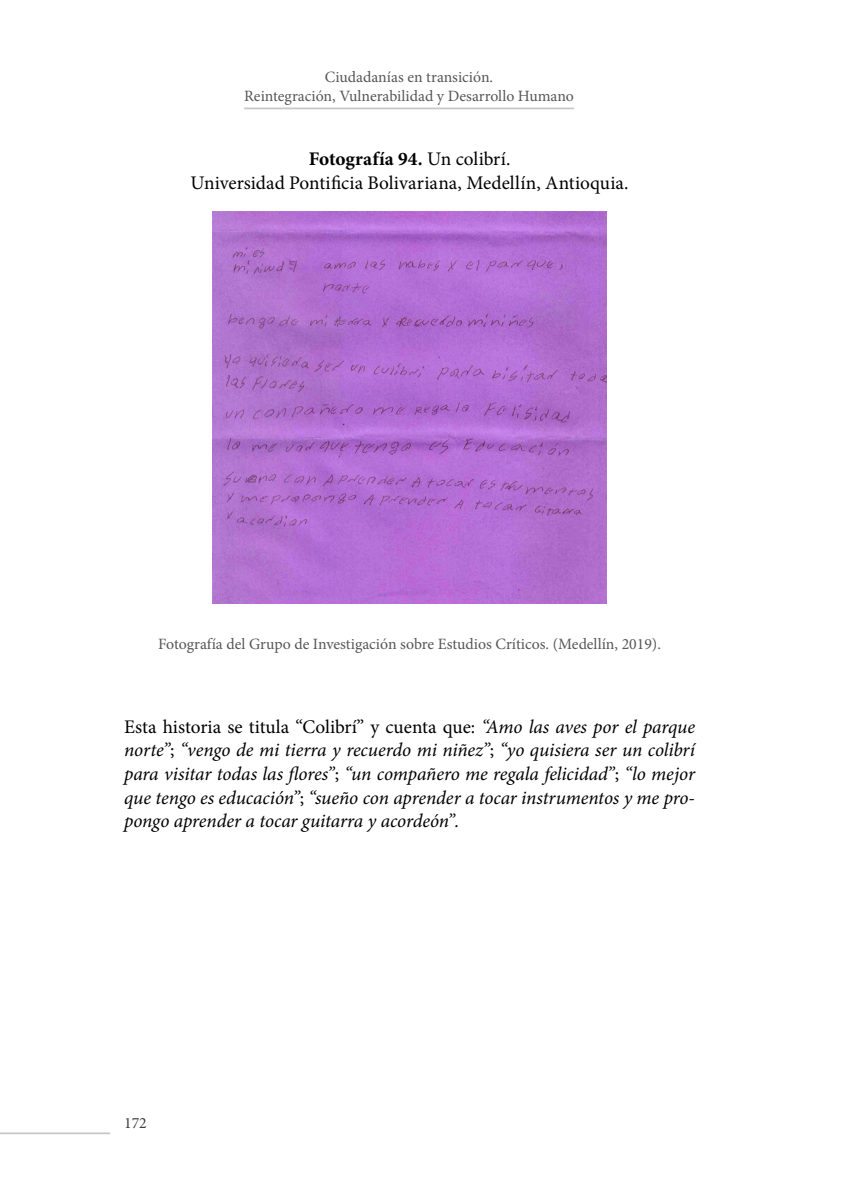
<style>
.page{position:relative;width:844px;height:1191px;background:#fff}
.page>*{position:absolute;margin:0;border:0;box-sizing:border-box;transform-origin:0 0}
.t1{font:italic 19.25px/23.6px "Minion Pro";letter-spacing:-.01em;color:#000;text-align:justify}
.t2{font:19.25px/23.6px "Minion Pro";color:#000;text-align:center}
.t3{font:15.75px/19.2px "Minion Pro";color:#575756;text-align:center}
.t4{font:15.75px "Minion Pro";color:#3c3c3b}
.s1{font-weight:700}
.s2{font-style:normal}
</style>
<div class="page">
<hr style="left:0;top:1132px;width:110px;height:2px;background:#c6c6c6">
<hr style="left:244px;top:108px;width:330px;height:1px;background:#c6c6c6">
<img style="left:212px;top:212px;width:394px;height:391px">
<p class="t3" style="left:244px;top:68px;width:331px">Ciudadanías en transición.<br>Reintegración, Vulnerabilidad y Desarrollo Humano</p>
<p class="t2" style="left:190px;top:148px;width:439px"><span class="s1">Fotografía 94.</span> Un colibrí.<br>Universidad Pontificia Bolivariana, Medellín, Antioquia.</p>
<p class="t3" style="left:158px;top:634px;width:504px">Fotografía del Grupo de Investigación sobre Estudios Críticos. (Medellín, 2019).</p>
<p class="t1" style="left:124px;top:714px;width:572px"><span class="s2">Esta historia se titula “Colibrí” y cuenta que:</span> “Amo las aves por el parque norte”<span class="s2">;</span> “vengo de mi tierra y recuerdo mi niñez”<span class="s2">;</span> “yo quisiera ser un colibrí para visitar todas las flores”<span class="s2">;</span> “un compañero me regala felicidad”<span class="s2">;</span> “lo mejor que tengo es educación”<span class="s2">;</span> “sueño con aprender a tocar instrumentos y me pro&shy;pongo aprender a tocar guitarra y acordeón”.</p>
<p class="t4" style="left:124px;top:1112px;width:24px">172</p>
</div>
